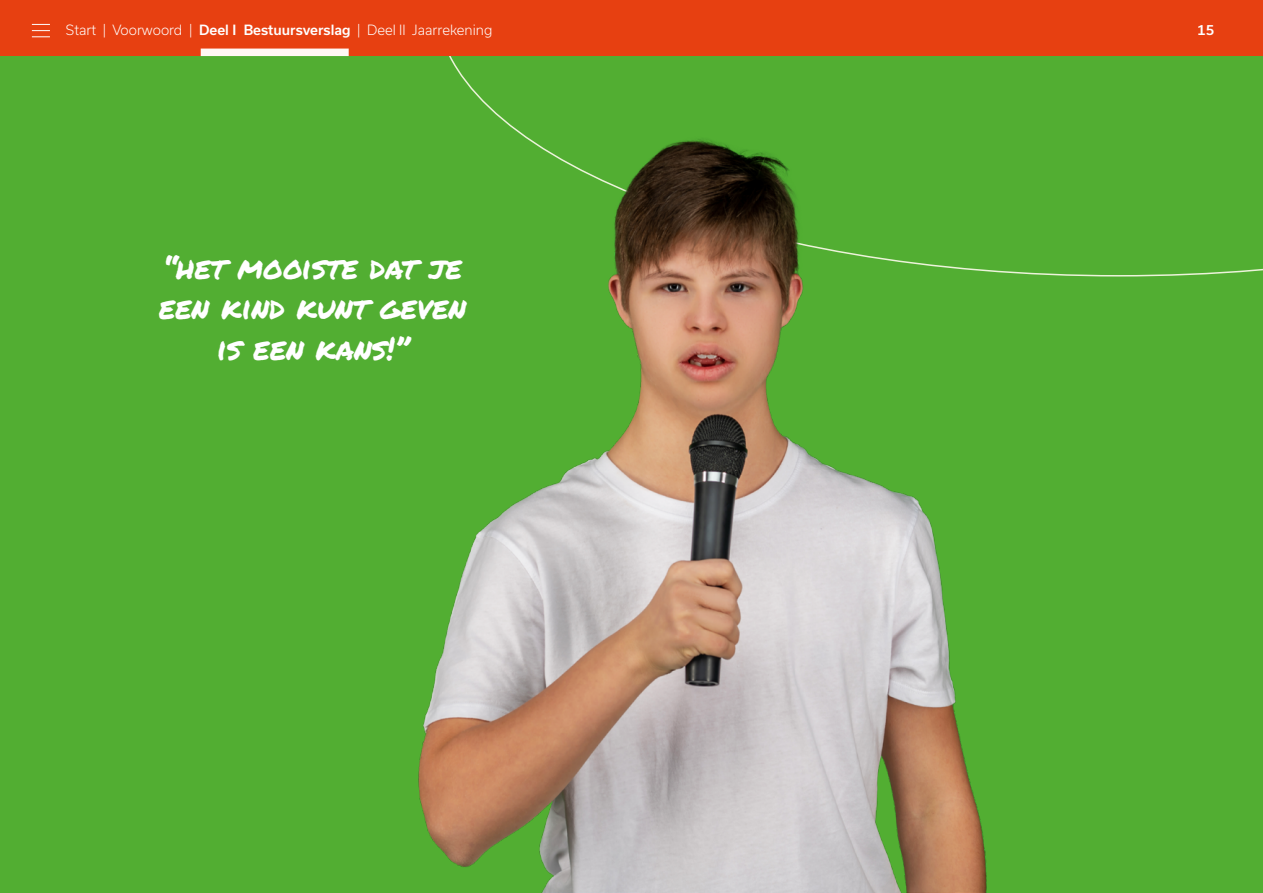
<style>
.page{position:relative;width:1263px;height:893px;background:#52ae32}
.page>*{position:absolute;margin:0;border:0;box-sizing:border-box;transform-origin:0 0}
.t1{font:31.5px/40.5px "Permanent Marker";color:#fff;text-align:center}
.t2{font:300 13.5px "Usual";color:#fff}
.t3{font:500 13.5px "Usual";color:#fff}
.s1{font-weight:500}
</style>
<div class="page">
<img style="left:418px;top:84px;width:620px;height:809px">
<div style="left:0;top:0;width:1263px;height:56px;background:#e74011"></div>
<svg style="left:32px;top:24px;width:18px;height:13px"></svg>
<div style="left:201px;top:49px;width:148px;height:7px;background:#fff8f5"></div>
<p class="t2" style="left:66px;top:22px;width:428px">Start | Voorwoord | <span class="s1">Deel I Bestuursverslag</span> | Deel II Jaarrekening</p>
<p class="t3" style="left:1197px;top:22px;width:19px">15</p>
<h1 class="t1" style="left:159px;top:246px;width:309px">“HET MOOISTE DAT JE<br>EEN KIND KUNT GEVEN<br>IS EEN KANS!”</h1>
</div>
